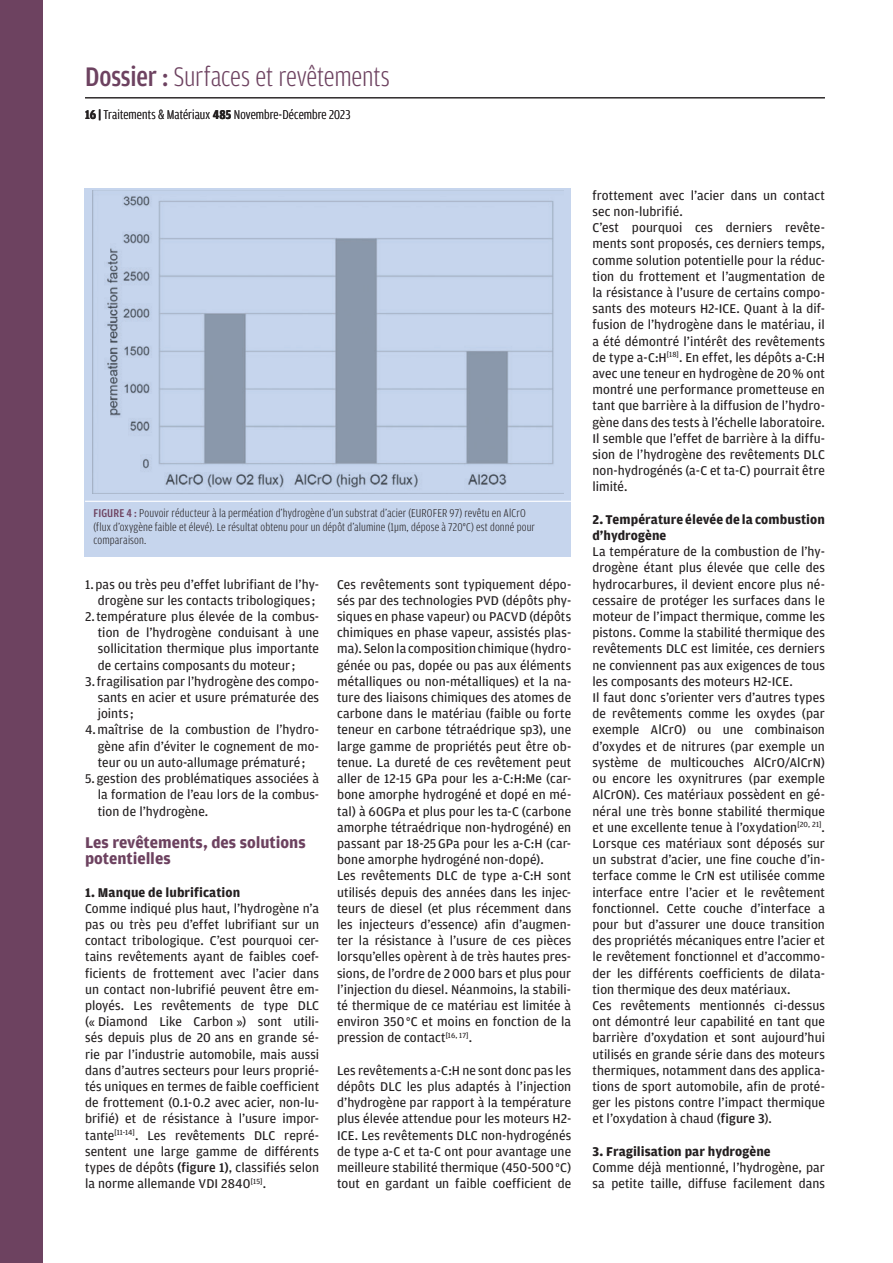
<style>
.page{position:relative;width:893px;height:1263px;background:#fff}
.page>*{position:absolute;margin:0;border:0;box-sizing:border-box;transform-origin:0 0}
.t1{font:300 28.5px "Amplitude Cond";letter-spacing:-.01em;color:#6d4260}
.t2{font:700 16.5px/16.2px "Amplitude";letter-spacing:-.005em;color:#6d4260}
.t3{font:13.5px/16.2px "Amplitude";letter-spacing:.005em;color:#231f20}
.t4{font:700 13.5px/16.2px "Amplitude";letter-spacing:.005em;color:#231f20}
.t5{font:300 13.5px "Amplitude Cond";letter-spacing:.005em;color:#231f20}
.t6{font:300 12px/13.5px "Amplitude Cond";letter-spacing:.01em;color:#231f20}
.s1{font-weight:500}
.s2{font-weight:700}
.s3{font-weight:500;color:#6d4260}
</style>
<div class="page">
<hr style="left:85px;top:98px;width:740px;height:1px;background:#231f20">
<div style="left:0;top:0;width:43px;height:1263px;background:#6d4260"></div>
<div style="left:85px;top:188px;width:486px;height:368px;background:#c6d5ed"></div>
<img style="left:93px;top:190px;width:471px;height:303px">
<hr style="left:85px;top:501px;width:486px;height:1px;background:#fff">
<h1 class="t1" style="left:85px;top:62px;width:306px"><span class="s1">Dossier :</span> Surfaces et revêtements</h1>
<p class="t5" style="left:85px;top:107px;width:267px"><span class="s2">16 |</span> Traitements &amp; Matériaux <span class="s2">485</span> Novembre-Décembre 2023</p>
<p class="t6" style="left:94px;top:507px;width:443px"><span class="s3">FIGURE 4 :</span> Pouvoir réducteur à la perméation d’hydrogène d’un substrat d’acier (EUROFER 97) revêtu en AlCrO (flux d’oxygène faible et élevé). Le résultat obtenu pour un dépôt d’alumine (1µm, dépose à 720°C) est donné pour comparaison.</p>
<p class="t3" style="left:85px;top:576px;width:236px">1.pas ou très peu d’effet lubrifiant de l’hy-</p>
<p class="t3" style="left:98px;top:592px;width:219px">drogène sur les contacts tribologiques ;</p>
<p class="t3" style="left:85px;top:609px;width:236px">2.température plus élevée de la combus-</p>
<p class="t3" style="left:98px;top:625px;width:223px">tion de l’hydrogène conduisant à une</p>
<p class="t3" style="left:98px;top:641px;width:223px">sollicitation thermique plus importante</p>
<p class="t3" style="left:98px;top:657px;width:199px">de certains composants du moteur;</p>
<p class="t3" style="left:85px;top:673px;width:236px">3.fragilisation par l’hydrogène des compo-</p>
<p class="t3" style="left:98px;top:690px;width:223px">sants en acier et usure prématurée des</p>
<p class="t3" style="left:98px;top:706px;width:37px">joints ;</p>
<p class="t3" style="left:85px;top:722px;width:236px">4.maîtrise de la combustion de l’hydro-</p>
<p class="t3" style="left:98px;top:738px;width:223px">gène afin d’éviter le cognement de mo-</p>
<p class="t3" style="left:98px;top:754px;width:209px">teur ou un auto-allumage prématuré ;</p>
<p class="t3" style="left:98px;top:771px;width:223px;text-align:justify;text-indent:-13px">5. gestion des problématiques associées à la formation de l’eau lors de la combus&shy;tion de l’hydrogène.</p>
<p class="t2" style="left:85px;top:834px;width:222px">Les revêtements, des solutions potentielles</p>
<p class="t4" style="left:85px;top:884px;width:157px">1. Manque de lubrification</p>
<p class="t3" style="left:85px;top:900px;width:236px;text-align:justify">Comme indiqué plus haut, l’hydrogène n’a pas ou très peu d’effet lubrifiant sur un contact tribologique. C’est pourquoi cer&shy;tains revêtements ayant de faibles coef&shy;ficients de frottement avec l’acier dans un contact non-lubrifié peuvent être em&shy;ployés. Les revêtements de type DLC (« Diamond Like Carbon ») sont utili&shy;sés depuis plus de 20 ans en grande sé&shy;rie par l’industrie automobile, mais aussi dans d’autres secteurs pour leurs proprié&shy;tés uniques en termes de faible coefficient de frottement (0.1-0.2 avec acier, non-lu&shy;brifié) et de résistance à l’usure impor&shy;tante<sup>[11-14]</sup>. Les revêtements DLC repré&shy;sentent une large gamme de différents types de dépôts <span class="s1">(figure 1)</span>, classifiés selon la norme allemande VDI 2840<sup>[15]</sup>.</p>
<p class="t3" style="left:337px;top:576px;width:236px">Ces revêtements sont typiquement dépo&shy;sés par des technologies PVD (dépôts phy&shy;siques en phase vapeur) ou PACVD (dépôts chimiques en phase vapeur, assistés plas&shy;ma). Selon la composition chimique (hydro&shy;génée ou pas, dopée ou pas aux éléments métalliques ou non-métalliques) et la na&shy;ture des liaisons chimiques des atomes de carbone dans le matériau (faible ou forte teneur en carbone tétraédrique sp3), une large gamme de propriétés peut être ob&shy;tenue. La dureté de ces revêtement peut aller de 12-15 GPa pour les a-C:H:Me (car&shy;bone amorphe hydrogéné et dopé en mé&shy;tal) à 60GPa et plus pour les ta-C (carbone amorphe tétraédrique non-hydrogéné) en passant par 18-25GPa pour les a-C:H (car&shy;bone amorphe hydrogéné non-dopé).<br>Les revêtements DLC de type a-C:H sont utilisés depuis des années dans les injec&shy;teurs de diesel (et plus récemment dans les injecteurs d’essence) afin d’augmen&shy;ter la résistance à l’usure de ces pièces lorsqu’elles opèrent à de très hautes pres&shy;sions, de l’ordre de 2000 bars et plus pour l’injection du diesel. Néanmoins, la stabili&shy;té thermique de ce matériau est limitée à environ 350°C et moins en fonction de la pression de contact<sup>[16,</sup> <sup>17]</sup>.</p>
<p class="t3" style="left:337px;top:1062px;width:236px;text-align:justify">Les revêtements a-C:H ne sont donc pas les dépôts DLC les plus adaptés à l’injection d’hydrogène par rapport à la température plus élevée attendue pour les moteurs H2- ICE. Les revêtements DLC non-hydrogénés de type a-C et ta-C ont pour avantage une meilleure stabilité thermique (450-500°C) tout en gardant un faible coefficient de</p>
<p class="t3" style="left:592px;top:187px;width:234px">frottement avec l’acier dans un contact sec non-lubrifié.<br>C’est pourquoi ces derniers revête&shy;ments sont proposés, ces derniers temps, comme solution potentielle pour la réduc&shy;tion du frottement et l’augmentation de la résistance à l’usure de certains compo&shy;sants des moteurs H2-ICE. Quant à la dif&shy;fusion de l’hydrogène dans le matériau, il a été démontré l’intérêt des revêtements de type a-C:H<sup>[18]</sup>. En effet, les dépôts a-C:H avec une teneur en hydrogène de 20% ont montré une performance prometteuse en tant que barrière à la diffusion de l’hydro&shy;gène dans des tests à l’échelle laboratoire.<br>Il semble que l’effet de barrière à la diffu&shy;sion de l’hydrogène des revêtements DLC non-hydrogénés (a-C et ta-C) pourrait être limité.</p>
<p class="t4" style="left:592px;top:511px;width:234px">2. Température élevée de la combustion d’hydrogène</p>
<p class="t3" style="left:592px;top:544px;width:234px">La température de la combustion de l’hy&shy;drogène étant plus élevée que celle des hydrocarbures, il devient encore plus né&shy;cessaire de protéger les surfaces dans le moteur de l’impact thermique, comme les pistons. Comme la stabilité thermique des revêtements DLC est limitée, ces derniers ne conviennent pas aux exigences de tous les composants des moteurs H2-ICE.<br>Il faut donc s’orienter vers d’autres types de revêtements comme les oxydes (par exemple AlCrO) ou une combinaison d’oxydes et de nitrures (par exemple un système de multicouches AlCrO/AlCrN) ou encore les oxynitrures (par exemple AlCrON). Ces matériaux possèdent en gé&shy;néral une très bonne stabilité thermique et une excellente tenue à l’oxydation<sup>[20,</sup> <sup>21]</sup>.<br>Lorsque ces matériaux sont déposés sur un substrat d’acier, une fine couche d’in&shy;terface comme le CrN est utilisée comme interface entre l’acier et le revêtement fonctionnel. Cette couche d’interface a pour but d’assurer une douce transition des propriétés mécaniques entre l’acier et le revêtement fonctionnel et d’accommo&shy;der les différents coefficients de dilata&shy;tion thermique des deux matériaux.<br>Ces revêtements mentionnés ci-dessus ont démontré leur capabilité en tant que barrière d’oxydation et sont aujourd’hui utilisés en grande série dans des moteurs thermiques, notamment dans des applica&shy;tions de sport automobile, afin de proté&shy;ger les pistons contre l’impact thermique et l’oxydation à chaud (<span class="s1">figure 3</span>).</p>
<p class="t4" style="left:592px;top:1143px;width:180px">3. Fragilisation par hydrogène</p>
<p class="t3" style="left:592px;top:1159px;width:234px">Comme déjà mentionné, l’hydrogène, par sa petite taille, diffuse facilement dans</p>
</div>
